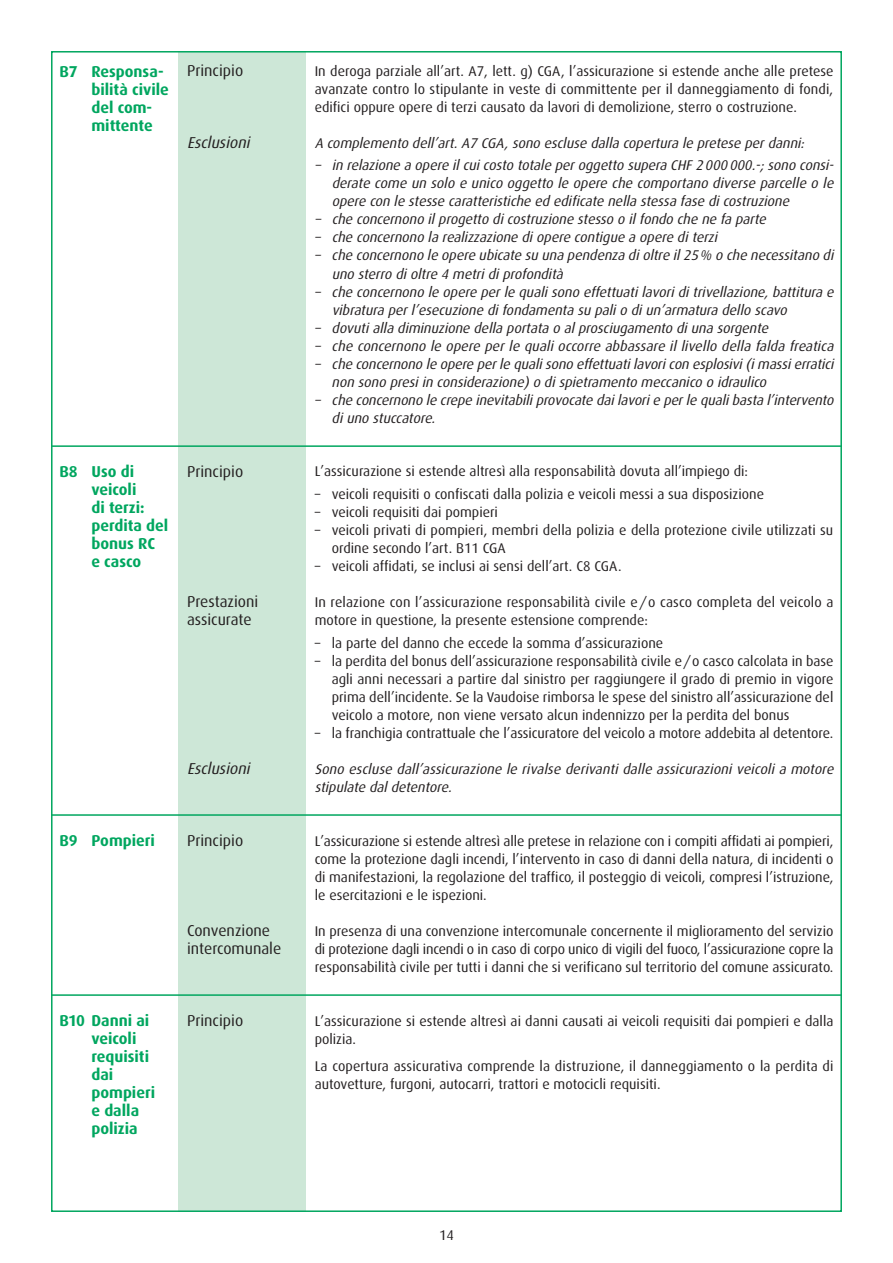
<style>
.page{position:relative;width:893px;height:1263px;background:#fff}
.page>*{position:absolute;margin:0;border:0;box-sizing:border-box;transform-origin:0 0}
.t1{font:700 15.75px/18px "Dax";color:#00a65f}
.t2{font:15.75px/18px "Dax";color:#231f20}
.t3{font:italic 15.75px "Dax";color:#231f20}
.t4{font:14.1px/18px "Dax";color:#231f20;text-align:justify}
.t5{font:italic 14.1px/18px "Dax";color:#231f20}
</style>
<div class="page">
<div style="left:179px;top:51px;width:127px;height:1161px;background:#cde7d7"></div>
<hr style="left:51px;top:445px;width:791px;height:2px;background:#00a65f">
<hr style="left:51px;top:814px;width:791px;height:2px;background:#00a65f">
<hr style="left:51px;top:994px;width:791px;height:2px;background:#00a65f">
<p class="t1" style="left:91px;top:63px;width:79px;text-indent:-32px">B7 Responsa&shy;bilità civile del com&shy;mittente</p>
<p class="t2" style="left:187px;top:63px;width:58px">Principio</p>
<p class="t3" style="left:187px;top:136px;width:67px">Esclusioni</p>
<p class="t1" style="left:91px;top:464px;width:78px;text-indent:-32px">B8 Uso di veicoli<br>di terzi: perdita del bonus RC<br>e casco</p>
<p class="t2" style="left:187px;top:463px;width:58px">Principio</p>
<p class="t2" style="left:187px;top:594px;width:73px">Prestazioni assicurate</p>
<p class="t1" style="left:60px;top:833px;width:97px">B9 Pompieri</p>
<p class="t1" style="left:91px;top:1013px;width:65px;text-indent:-32px">B10 Danni ai veicoli requisiti dai pompieri e dalla polizia</p>
<p class="t3" style="left:187px;top:761px;width:67px">Esclusioni</p>
<p class="t2" style="left:187px;top:832px;width:58px">Principio</p>
<p class="t2" style="left:187px;top:922px;width:96px">Convenzione intercomunale</p>
<p class="t2" style="left:187px;top:1012px;width:58px">Principio</p>
<p class="t4" style="left:315px;top:63px;width:520px">In deroga parziale all’art. A7, lett. g) CGA, l’assicurazione si estende anche alle pretese avanzate contro lo stipulante in veste di committente per il danneggiamento di fondi, edifici oppure opere di terzi causato da lavori di demolizione, sterro o costruzione.</p>
<p class="t5" style="left:315px;top:135px;width:494px">A complemento dell’art. A7 CGA, sono escluse dalla copertura le pretese per danni:</p>
<p class="t5" style="left:332px;top:157px;width:506px;text-align:justify;text-indent:-17px">– in relazione a opere ilcuicosto totale peroggetto supera CHF 2 000 000.-;sono consi&shy;derate come un solo e unico oggetto le opere che comportano diverse parcelle o le opere con le stesse caratteristiche ed edificate nella stessa fase di costruzione</p>
<p class="t5" style="left:315px;top:212px;width:456px">– che concernono il progetto di costruzione stesso o il fondo che ne fa parte</p>
<p class="t5" style="left:315px;top:230px;width:407px">– che concernono la realizzazione di opere contigue a opere di terzi</p>
<p class="t5" style="left:332px;top:248px;width:506px;text-indent:-17px">– che concernono le opere ubicate su una pendenza dioltre il25% o che necessitano di uno sterro di oltre 4 metri di profondità</p>
<p class="t5" style="left:332px;top:284px;width:506px;text-indent:-17px">– che concernono le opere per le quali sono effettuati lavori di trivellazione, battitura e vibratura per l’esecuzione di fondamenta su pali o di un’armatura dello scavo</p>
<p class="t5" style="left:315px;top:320px;width:458px">– dovuti alla diminuzione della portata o al prosciugamento di una sorgente</p>
<p class="t5" style="left:315px;top:338px;width:523px">– che concernono le opere per le quali occorre abbassare il livello della falda freatica</p>
<p class="t5" style="left:332px;top:356px;width:506px;text-indent:-17px">– che concernono le opere perle qualisono effettuatilavoricon esplosivi(imassierratici non sono presi in considerazione) o di spietramento meccanico o idraulico</p>
<p class="t5" style="left:332px;top:392px;width:506px;text-indent:-17px">– che concernono le crepe inevitabiliprovocate dailavorie perle qualibasta l’intervento di uno stuccatore.</p>
<p class="t4" style="left:315px;top:463px;width:435px">L’assicurazione si estende altresì alla responsabilità dovuta all’impiego di:</p>
<p class="t4" style="left:315px;top:486px;width:451px">– veicoli requisiti o confiscati dalla polizia e veicoli messi a sua disposizione</p>
<p class="t4" style="left:315px;top:504px;width:185px">– veicoli requisiti dai pompieri</p>
<p class="t4" style="left:332px;top:522px;width:503px;text-indent:-17px">– veicoli privati di pompieri, membri della polizia e della protezione civile utilizzati su ordine secondo l’art. B11 CGA</p>
<p class="t4" style="left:315px;top:558px;width:308px">– veicoli affidati, se inclusi ai sensi dell’art. C8 CGA.</p>
<p class="t4" style="left:315px;top:594px;width:520px">In relazione con l’assicurazione responsabilità civile e/o casco completa del veicolo a motore in questione, la presente estensione comprende:</p>
<p class="t4" style="left:315px;top:635px;width:350px">– la parte del danno che eccede la somma d’assicurazione</p>
<p class="t4" style="left:332px;top:653px;width:503px;text-indent:-17px">– la perdita del bonus dell’assicurazione responsabilità civile e/o casco calcolata in base agli anni necessari a partire dal sinistro per raggiungere il grado di premio in vigore prima dell’incidente. Se la Vaudoise rimborsa le spese del sinistro all’assicurazione del veicolo a motore, non viene versato alcun indennizzo per la perdita del bonus</p>
<p class="t4" style="left:315px;top:725px;width:520px">– la franchigia contrattuale che l’assicuratore del veicolo a motore addebita al detentore.</p>
<p class="t5" style="left:315px;top:760px;width:523px">Sono escluse dall’assicurazione le rivalse derivanti dalle assicurazioni veicoli a motore stipulate dal detentore.</p>
<p class="t4" style="left:315px;top:832px;width:520px">L’assicurazione si estende altresì alle pretese in relazione con i compiti affidati ai pompieri, come la protezione dagli incendi, l’intervento in caso di danni della natura, di incidenti o di manifestazioni, la regolazione del traffico, il posteggio di veicoli, compresi l’istruzione, le esercitazioni e le ispezioni.</p>
<p class="t4" style="left:315px;top:923px;width:520px">In presenza di una convenzione intercomunale concernente il miglioramento del servizio di protezione dagli incendi o in caso di corpo unico di vigili del fuoco, l’assicurazione copre la responsabilità civile per tutti i danni che si verificano sul territorio del comune assicurato.</p>
<p class="t4" style="left:315px;top:1013px;width:520px">L’assicurazione si estende altresì ai danni causati ai veicoli requisiti dai pompieri e dalla polizia.</p>
<p class="t4" style="left:315px;top:1058px;width:520px">La copertura assicurativa comprende la distruzione, il danneggiamento o la perdita di autovetture, furgoni, autocarri, trattori e motocicli requisiti.</p>
<p class="t4" style="left:439px;top:1227px;width:16px">14</p>
</div>
